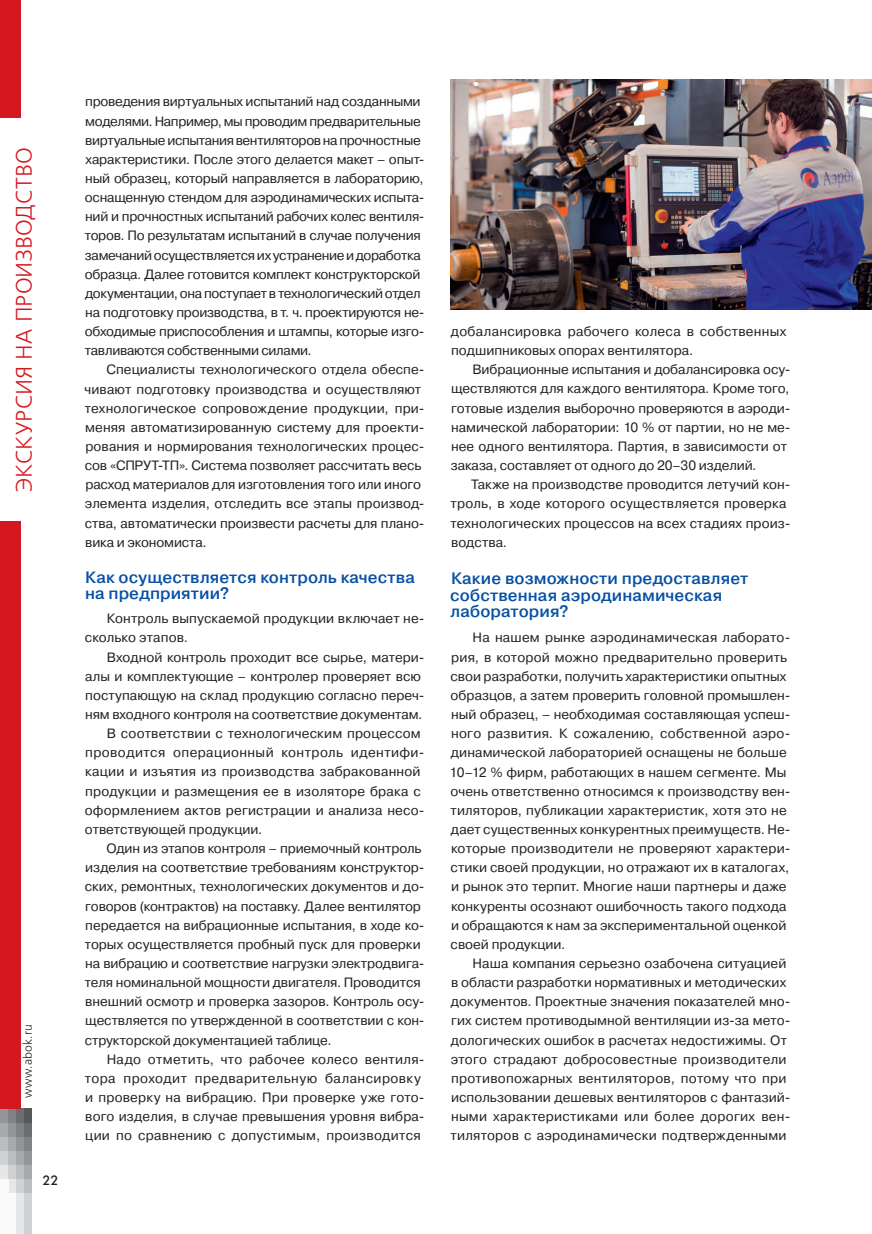
<style>
.page{position:relative;width:872px;height:1234px;background:#fff}
.page>*{position:absolute;margin:0;border:0;box-sizing:border-box;transform-origin:0 0}
.t1{font:300 22.5px "Free Set";letter-spacing:.01em;color:#d7171f}
.t2{font:500 16.5px/16.5px "Pragmatica";letter-spacing:.005em;color:#0850a3}
.t3{font:13.5px/19.2px "Pragmatica";color:#231f20}
.t4{font:13.5px/19.2px "Pragmatica";letter-spacing:-.02em;color:#231f20}
.t5{font:13.5px "Pragmatica";letter-spacing:.03em;color:#231f20}
.t6{font:13.5px "Pragmatica";letter-spacing:.02em;color:#231f20}
.t7{font:13.5px "Pragmatica";letter-spacing:.025em;color:#231f20}
.t8{font:13.5px "Futura Futuris C";color:#231f20}
.t9{font:12px "Free Set Light C";letter-spacing:.015em;color:#231f20}
</style>
<div class="page">
<div style="left:0;top:1108px;width:9px;height:14px;background:#939598"></div>
<div style="left:0;top:1122px;width:9px;height:14px;background:#a8a9ad"></div>
<div style="left:0;top:1136px;width:9px;height:14px;background:#bcbdc0"></div>
<div style="left:0;top:1150px;width:9px;height:15px;background:#d1d2d4"></div>
<div style="left:0;top:1165px;width:9px;height:14px;background:#e6e7e9"></div>
<div style="left:9px;top:1108px;width:7px;height:14px;background:#808285"></div>
<div style="left:9px;top:1122px;width:7px;height:14px;background:#939598"></div>
<div style="left:9px;top:1136px;width:7px;height:14px;background:#a8a9ad"></div>
<div style="left:9px;top:1150px;width:7px;height:15px;background:#bcbdc0"></div>
<div style="left:9px;top:1165px;width:7px;height:14px;background:#d1d2d4"></div>
<div style="left:9px;top:1179px;width:7px;height:14px;background:#e6e7e9"></div>
<div style="left:16px;top:1108px;width:8px;height:14px;background:#6c6d70"></div>
<div style="left:16px;top:1122px;width:8px;height:14px;background:#808285"></div>
<div style="left:16px;top:1136px;width:8px;height:14px;background:#939598"></div>
<div style="left:16px;top:1150px;width:8px;height:15px;background:#a8a9ad"></div>
<div style="left:16px;top:1165px;width:8px;height:14px;background:#bcbdc0"></div>
<div style="left:16px;top:1179px;width:8px;height:14px;background:#d1d2d4"></div>
<div style="left:24px;top:1108px;width:8px;height:14px;background:#57585a"></div>
<div style="left:24px;top:1122px;width:8px;height:14px;background:#6c6d70"></div>
<div style="left:24px;top:1136px;width:8px;height:14px;background:#808285"></div>
<div style="left:24px;top:1150px;width:8px;height:15px;background:#939598"></div>
<div style="left:24px;top:1165px;width:8px;height:14px;background:#a8a9ad"></div>
<div style="left:24px;top:1179px;width:8px;height:14px;background:#bcbdc0"></div>
<div style="left:0;top:1179px;width:9px;height:54px;background:#fafafa"></div>
<div style="left:9px;top:1193px;width:7px;height:40px;background:#fafafa"></div>
<div style="left:16px;top:1193px;width:8px;height:40px;background:#e6e7e9"></div>
<div style="left:24px;top:1193px;width:8px;height:40px;background:#d1d2d4"></div>
<div style="left:0;top:0;width:21px;height:1108px;background:#d7171f"></div>
<div style="left:0;top:119px;width:32px;height:401px;background:#fff"></div>
<img style="left:451px;top:79px;width:421px;height:230px">
<h1 class="t1" style="left:11px;top:492px;width:346px;rotate:-90deg">ЭКСКУРСИЯ НА ПРОИЗВОДСТВО</h1>
<p class="t9" style="left:21px;top:1097px;width:75px;rotate:-90deg">www.abok.ru</p>
<p class="t8" style="left:43px;top:1171px;width:17px">22</p>
<p class="t4" style="left:85px;top:92px;width:341px">проведения виртуальных испытаний над созданными моделями. Например, мы проводим предварительные виртуальные испытания вентиляторов на прочностные характеристики. После этого делается макет – опыт&shy;ный образец, который направляется в лабораторию, оснащенную стендом для аэродинамических испыта&shy;ний и прочностных испытаний рабочих колес вентиля&shy;торов. По результатам испытаний в случае получения замечаний осуществляется их устранение и доработка образца. Далее готовится комплект конструкторской документации, она поступает в технологический отдел на подготовку производства, в т. ч. проектируются не&shy;обходимые приспособления и штампы, которые изго&shy;тавливаются собственными силами.</p>
<p class="t3" style="left:85px;top:360px;width:341px;text-indent:22px">Специалисты технологического отдела обеспе&shy;чивают подготовку производства и осуществляют технологическое сопровождение продукции, при&shy;меняя автоматизированную систему для проекти&shy;рования и нормирования технологических процес&shy;сов «СПРУТ-ТП». Система позволяет рассчитать весь расход материалов для изготовления того или иного элемента изделия, отследить все этапы производ&shy;ства, автоматически произвести расчеты для плано&shy;вика и экономиста.</p>
<p class="t2" style="left:85px;top:568px;width:331px">Как осуществляется контроль качества на предприятии?</p>
<p class="t3" style="left:85px;top:609px;width:341px;text-indent:22px">Контроль выпускаемой продукции включает не&shy;сколько этапов.</p>
<p class="t3" style="left:107px;top:647px;width:319px">Входной контроль проходит все сырье, матери-</p>
<p class="t3" style="left:85px;top:666px;width:337px">алы и комплектующие – контролер проверяет всю</p>
<p class="t3" style="left:85px;top:685px;width:341px">поступающую на склад продукцию согласно переч-</p>
<p class="t3" style="left:85px;top:705px;width:339px">ням входного контроля на соответствие документам.</p>
<p class="t3" style="left:107px;top:724px;width:315px">В соответствии с технологическим процессом</p>
<p class="t5" style="left:85px;top:744px;width:341px">проводится операционный контроль идентифи-</p>
<p class="t3" style="left:85px;top:762px;width:337px">кации и изъятия из производства забракованной</p>
<p class="t3" style="left:85px;top:781px;width:337px">продукции и размещения ее в изоляторе брака с</p>
<p class="t3" style="left:85px;top:800px;width:341px">оформлением актов регистрации и анализа несо-</p>
<p class="t3" style="left:85px;top:819px;width:179px">ответствующей продукции.</p>
<p class="t3" style="left:106px;top:838px;width:316px">Один из этапов контроля – приемочный контроль</p>
<p class="t3" style="left:85px;top:858px;width:341px">изделия на соответствие требованиям конструктор-</p>
<p class="t3" style="left:85px;top:877px;width:341px">ских, ремонтных, технологических документов и до-</p>
<p class="t3" style="left:85px;top:896px;width:337px">говоров (контрактов) на поставку. Далее вентилятор</p>
<p class="t3" style="left:85px;top:915px;width:341px">передается на вибрационные испытания, в ходе ко-</p>
<p class="t3" style="left:85px;top:934px;width:337px">торых осуществляется пробный пуск для проверки</p>
<p class="t3" style="left:85px;top:953px;width:341px">на вибрацию и соответствие нагрузки электродвига-</p>
<p class="t3" style="left:85px;top:972px;width:337px">теля номинальной мощности двигателя. Проводится</p>
<p class="t3" style="left:85px;top:992px;width:341px">внешний осмотр и проверка зазоров. Контроль осу-</p>
<p class="t3" style="left:85px;top:1011px;width:341px">ществляется по утвержденной в соответствии с кон-</p>
<p class="t3" style="left:85px;top:1030px;width:248px">структорской документацией таблице.</p>
<p class="t7" style="left:107px;top:1050px;width:319px">Надо отметить, что рабочее колесо вентиля-</p>
<p class="t5" style="left:85px;top:1069px;width:337px">тора проходит предварительную балансировку</p>
<p class="t3" style="left:85px;top:1087px;width:341px">и проверку на вибрацию. При проверке уже гото-</p>
<p class="t3" style="left:85px;top:1106px;width:341px">вого изделия, в случае превышения уровня вибра-</p>
<p class="t6" style="left:85px;top:1126px;width:337px">ции по сравнению с допустимым, производится</p>
<p class="t3" style="left:451px;top:322px;width:337px">добалансировка рабочего колеса в собственных подшипниковых опорах вентилятора.</p>
<p class="t3" style="left:451px;top:360px;width:341px;text-indent:22px">Вибрационные испытания и добалансировка осу&shy;ществляются для каждого вентилятора. Кроме того, готовые изделия выборочно проверяются в аэроди&shy;намической лаборатории: 10 % от партии, но не ме&shy;нее одного вентилятора. Партия, в зависимости от заказа, составляет от одного до 20–30 изделий.</p>
<p class="t3" style="left:450px;top:475px;width:341px;text-indent:21px">Также на производстве проводится летучий кон&shy;троль, в ходе которого осуществляется проверка технологических процессов на всех стадиях произ&shy;водства.</p>
<p class="t2" style="left:450px;top:570px;width:299px">Какие возможности предоставляет собственная аэродинамическая лаборатория?</p>
<p class="t3" style="left:449px;top:628px;width:342px;text-indent:23px">На нашем рынке аэродинамическая лаборато&shy;рия, в которой можно предварительно проверить свои разработки, получить характеристики опытных образцов, а затем проверить головной промышлен&shy;ный образец, – необходимая составляющая успеш&shy;ного развития. К сожалению, собственной аэро&shy;динамической лабораторией оснащены не больше 10–12 % фирм, работающих в нашем сегменте. Мы очень ответственно относимся к производству вен&shy;тиляторов, публикации характеристик, хотя это не дает существенных конкурентных преимуществ. Не&shy;которые производители не проверяют характери&shy;стики своей продукции, но отражают их в каталогах, и рынок это терпит. Многие наши партнеры и даже конкуренты осознают ошибочность такого подхода и обращаются к нам за экспериментальной оценкой своей продукции.</p>
<p class="t3" style="left:450px;top:953px;width:341px;text-indent:22px">Наша компания серьезно озабочена ситуацией в области разработки нормативных и методических документов. Проектные значения показателей мно&shy;гих систем противодымной вентиляции из-за мето&shy;дологических ошибок в расчетах недостижимы. От этого страдают добросовестные производители противопожарных вентиляторов, потому что при использовании дешевых вентиляторов с фантазий&shy;ными характеристиками или более дорогих вен&shy;тиляторов с аэродинамически подтвержденными</p>
</div>
